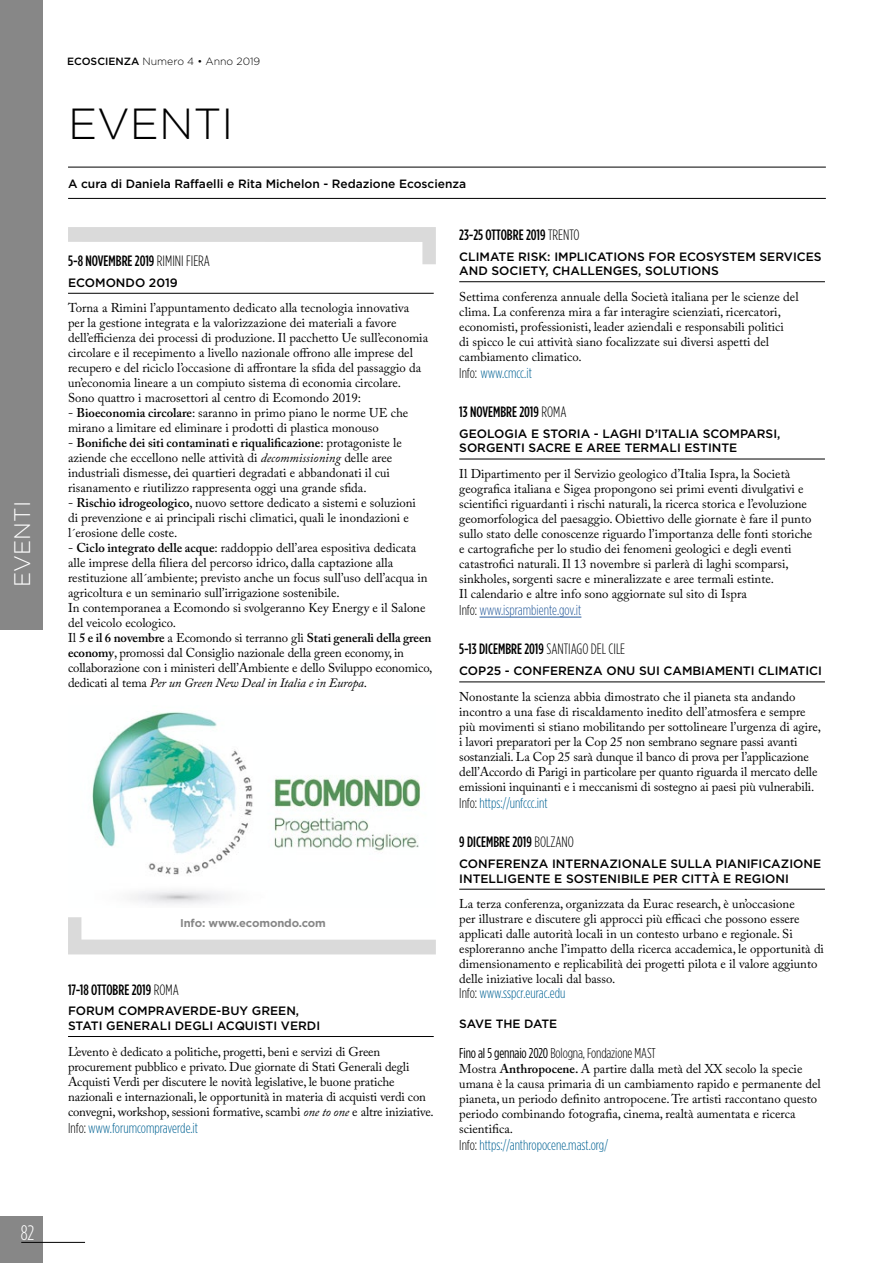
<style>
.page{position:relative;width:893px;height:1263px;background:#fff}
.page>*{position:absolute;margin:0;border:0;box-sizing:border-box;transform-origin:0 0}
.t1{font:300 43.5px "Gotham HTF";color:#000}
.t2{font:300 22.5px "Gotham HTF";color:#fff}
.t3{font:300 condensed 21px "Gotham HTF";color:#fff}
.t4{font:500 condensed 15px "Gotham HTF";color:#000}
.t5{font:300 14.25px "Gotham Condensed";color:#006293}
.t6{font:300 14.25px "Gotham Condensed";letter-spacing:-.01em;color:#000}
.t7{font:300 14.25px "Gotham Condensed";color:#275b9b}
.t8{font:12.75px/15px "Adobe Caslon Pro";color:#000}
.t9{font:500 12.15px/14.4px "Gotham HTF";color:#000}
.t10{font:500 12px "Gotham HTF";color:#000}
.t11{font:500 12px "Gotham";letter-spacing:-.005em;color:#000}
.t12{font:700 11.25px "Gotham HTF";letter-spacing:-.01em;color:#878787}
.t13{font:300 10.5px "Gotham HTF";color:#000}
.s1{font-weight:500}
.s2{font-weight:300}
.s3{font-weight:600}
.s4{font-style:italic}
.s5{color:#000}
.s6{font-weight:400}
</style>
<div class="page">
<div style="left:0;top:1216px;width:43px;height:47px;background:#878787"></div>
<div style="left:0;top:0;width:43px;height:629px;background:#878787"></div>
<hr style="left:21px;top:1242px;width:64px;height:1px;background:#000">
<svg style="left:68px;top:917px;width:368px;height:37px"></svg>
<svg style="left:68px;top:227px;width:368px;height:37px"></svg>
<hr style="left:68px;top:1036px;width:366px;height:1px;background:#000">
<hr style="left:459px;top:281px;width:366px;height:1px;background:#000">
<hr style="left:459px;top:459px;width:366px;height:1px;background:#000">
<hr style="left:479px;top:617px;width:102px;height:1px;background:#275b9b">
<hr style="left:459px;top:682px;width:366px;height:1px;background:#000">
<hr style="left:459px;top:889px;width:366px;height:1px;background:#000">
<hr style="left:68px;top:293px;width:366px;height:1px;background:#000">
<img style="left:92px;top:712px;width:330px;height:192px">
<hr style="left:68px;top:198px;width:758px;height:1px;background:#000">
<hr style="left:68px;top:167px;width:758px;height:1px;background:#000">
<h2 class="t2" style="left:10px;top:587px;width:87px;rotate:-90deg">EVENTI</h2>
<h3 class="t3" style="left:21px;top:1221px;width:15px">82</h3>
<p class="t13" style="left:67px;top:56px;width:195px"><span class="s1">ECOSCIENZA</span> Numero 4 • Anno 2019</p>
<h1 class="t1" style="left:68px;top:100px;width:167px">EVENTI</h1>
<p class="t10" style="left:68px;top:177px;width:400px">A cura di Daniela Raffaelli e Rita Michelon - Redazione Ecoscienza</p>
<p class="t4" style="left:68px;top:252px;width:143px">5-8 NOVEMBRE 2019 <span class="s2">RIMINI FIERA</span></p>
<p class="t9" style="left:68px;top:275px;width:111px">ECOMONDO 2019</p>
<p class="t8" style="left:68px;top:300px;width:362px">Torna a Rimini l’appuntamento dedicato alla tecnologia innovativa per la gestione integrata e la valorizzazione dei materiali a favore dell’efficienza dei processi di produzione. Il pacchetto Ue sull’economia circolare e il recepimento a livello nazionale offrono alle imprese del recupero e del riciclo l’occasione di affrontare la sfida del passaggio da un’economia lineare a un compiuto sistema di economia circolare.<br>Sono quattro i macrosettori al centro di Ecomondo 2019:</p>
<p class="t8" style="left:68px;top:405px;width:342px">- <span class="s3">Bioeconomia circolare</span>: saranno in primo piano le norme UE che mirano a limitare ed eliminare i prodotti di plastica monouso</p>
<p class="t8" style="left:68px;top:435px;width:335px">- <span class="s3">Bonifiche dei siti contaminati e riqualificazione</span>: protagoniste le aziende che eccellono nelle attività di <span class="s4">decommissioning</span> delle aree industriali dismesse, dei quartieri degradati e abbandonati il cui risanamento e riutilizzo rappresenta oggi una grande sfida.</p>
<p class="t8" style="left:68px;top:495px;width:349px">- <span class="s3">Rischio idrogeologico</span>, nuovo settore dedicato a sistemi e soluzioni di prevenzione e ai principali rischi climatici, quali le inondazioni e l´erosione delle coste.</p>
<p class="t8" style="left:68px;top:540px;width:366px">- <span class="s3">Ciclo integrato delle acque</span>: raddoppio dell’area espositiva dedicata alle imprese della filiera del percorso idrico, dalla captazione alla restituzione all´ambiente; previsto anche un focus sull’uso dell’acqua in agricoltura e un seminario sull’irrigazione sostenibile.<br>In contemporanea a Ecomondo si svolgeranno Key Energy e il Salone del veicolo ecologico.<br>Il <span class="s3">5 e il 6 novembre</span> a Ecomondo si terranno gli <span class="s3">Stati generali della green economy</span>, promossi dal Consiglio nazionale della green economy, in collaborazione con i ministeri dell’Ambiente e dello Sviluppo economico, dedicati al tema <span class="s4">Per un Green New Deal in Italia e in Europa</span>.</p>
<p class="t12" style="left:180px;top:916px;width:147px">Info: www.ecomondo.com</p>
<p class="t4" style="left:68px;top:981px;width:112px">17-18 OTTOBRE 2019 <span class="s2">ROMA</span></p>
<p class="t9" style="left:68px;top:1004px;width:254px">FORUM COMPRAVERDE-BUY GREEN,<br>STATI GENERALI DEGLI ACQUISTI VERDI</p>
<p class="t8" style="left:68px;top:1044px;width:367px">L’evento è dedicato a politiche, progetti, beni e servizi di Green procurement pubblico e privato. Due giornate di Stati Generali degli Acquisti Verdi per discutere le novità legislative, le buone pratiche nazionali e internazionali, le opportunità in materia di acquisti verdi con convegni, workshop, sessioni formative, scambi <span class="s4">one to one</span> e altre iniziative.</p>
<p class="t5" style="left:68px;top:1120px;width:132px"><span class="s5">Info:</span> www.forumcompraverde.it</p>
<p class="t4" style="left:459px;top:226px;width:122px">23-25 OTTOBRE 2019 <span class="s2">TRENTO</span></p>
<p class="t9" style="left:459px;top:249px;width:364px">CLIMATE RISK: IMPLICATIONS FOR ECOSYSTEM SERVICES<br>AND SOCIETY, CHALLENGES, SOLUTIONS</p>
<p class="t8" style="left:459px;top:289px;width:341px">Settima conferenza annuale della Società italiana per le scienze del clima. La conferenza mira a far interagire scienziati, ricercatori, economisti, professionisti, leader aziendali e responsabili politici<br>di spicco le cui attività siano focalizzate sui diversi aspetti del cambiamento climatico.</p>
<p class="t5" style="left:459px;top:365px;width:74px"><span class="s5">Info:</span> www.cmcc.it</p>
<p class="t4" style="left:459px;top:404px;width:109px">13 NOVEMBRE 2019 <span class="s2">ROMA</span></p>
<p class="t9" style="left:459px;top:426px;width:323px">GEOLOGIA E STORIA - LAGHI D’ITALIA SCOMPARSI,<br>SORGENTI SACRE E AREE TERMALI ESTINTE</p>
<p class="t8" style="left:459px;top:466px;width:355px">Il Dipartimento per il Servizio geologico d’Italia Ispra, la Società geografica italiana e Sigea propongono sei primi eventi divulgativi e scientifici riguardanti i rischi naturali, la ricerca storica e l’evoluzione geomorfologica del paesaggio. Obiettivo delle giornate è fare il punto sullo stato delle conoscenze riguardo l’importanza delle fonti storiche e cartografiche per lo studio dei fenomeni geologici e degli eventi catastrofici naturali. Il 13 novembre si parlerà di laghi scomparsi, sinkholes, sorgenti sacre e mineralizzate e aree termali estinte.<br>Il calendario e altre info sono aggiornate sul sito di Ispra</p>
<p class="t7" style="left:459px;top:603px;width:124px"><span class="s5">Info:</span> www.isprambiente.gov.it</p>
<p class="t4" style="left:459px;top:641px;width:167px">5-13 DICEMBRE 2019 <span class="s2">SANTIAGO DEL CILE</span></p>
<p class="t9" style="left:459px;top:663px;width:364px">COP25 - CONFERENZA ONU SUI CAMBIAMENTI CLIMATICI</p>
<p class="t8" style="left:459px;top:689px;width:363px">Nonostante la scienza abbia dimostrato che il pianeta sta andando incontro a una fase di riscaldamento inedito dell’atmosfera e sempre più movimenti si stiano mobilitando per sottolineare l’urgenza di agire, i lavori preparatori per la Cop 25 non sembrano segnare passi avanti sostanziali. La Cop 25 sarà dunque il banco di prova per l’applicazione dell’Accordo di Parigi in particolare per quanto riguarda il mercato delle emissioni inquinanti e i meccanismi di sostegno ai paesi più vulnerabili.</p>
<p class="t5" style="left:459px;top:796px;width:90px"><span class="s5">Info:</span> https://unfccc.int</p>
<p class="t4" style="left:459px;top:834px;width:116px">9 DICEMBRE 2019 <span class="s2">BOLZANO</span></p>
<p class="t9" style="left:459px;top:856px;width:363px">CONFERENZA INTERNAZIONALE SULLA PIANIFICAZIONE<br>INTELLIGENTE E SOSTENIBILE PER CITTÀ E REGIONI</p>
<p class="t8" style="left:459px;top:896px;width:366px">La terza conferenza, organizzata da Eurac research, è un’occasione<br>per illustrare e discutere gli approcci più efficaci che possono essere applicati dalle autorità locali in un contesto urbano e regionale. Si esploreranno anche l’impatto della ricerca accademica, le opportunità di dimensionamento e replicabilità dei progetti pilota e il valore aggiunto delle iniziative locali dal basso.</p>
<p class="t5" style="left:459px;top:986px;width:108px"><span class="s5">Info:</span> www.sspcr.eurac.edu</p>
<p class="t11" style="left:459px;top:1016px;width:99px">SAVE THE DATE</p>
<p class="t6" style="left:459px;top:1045px;width:198px"><span class="s6">Fino al 5 gennaio 2020</span> Bologna, Fondazione MAST</p>
<p class="t8" style="left:459px;top:1061px;width:363px">Mostra <span class="s3">Anthropocene.</span> A partire dalla metà del XX secolo la specie umana è la causa primaria di un cambiamento rapido e permanente del pianeta, un periodo definito antropocene. Tre artisti raccontano questo periodo combinando fotografia, cinema, realtà aumentata e ricerca scientifica.</p>
<p class="t5" style="left:459px;top:1137px;width:150px"><span class="s5">Info:</span> https://anthropocene.mast.org/</p>
</div>
